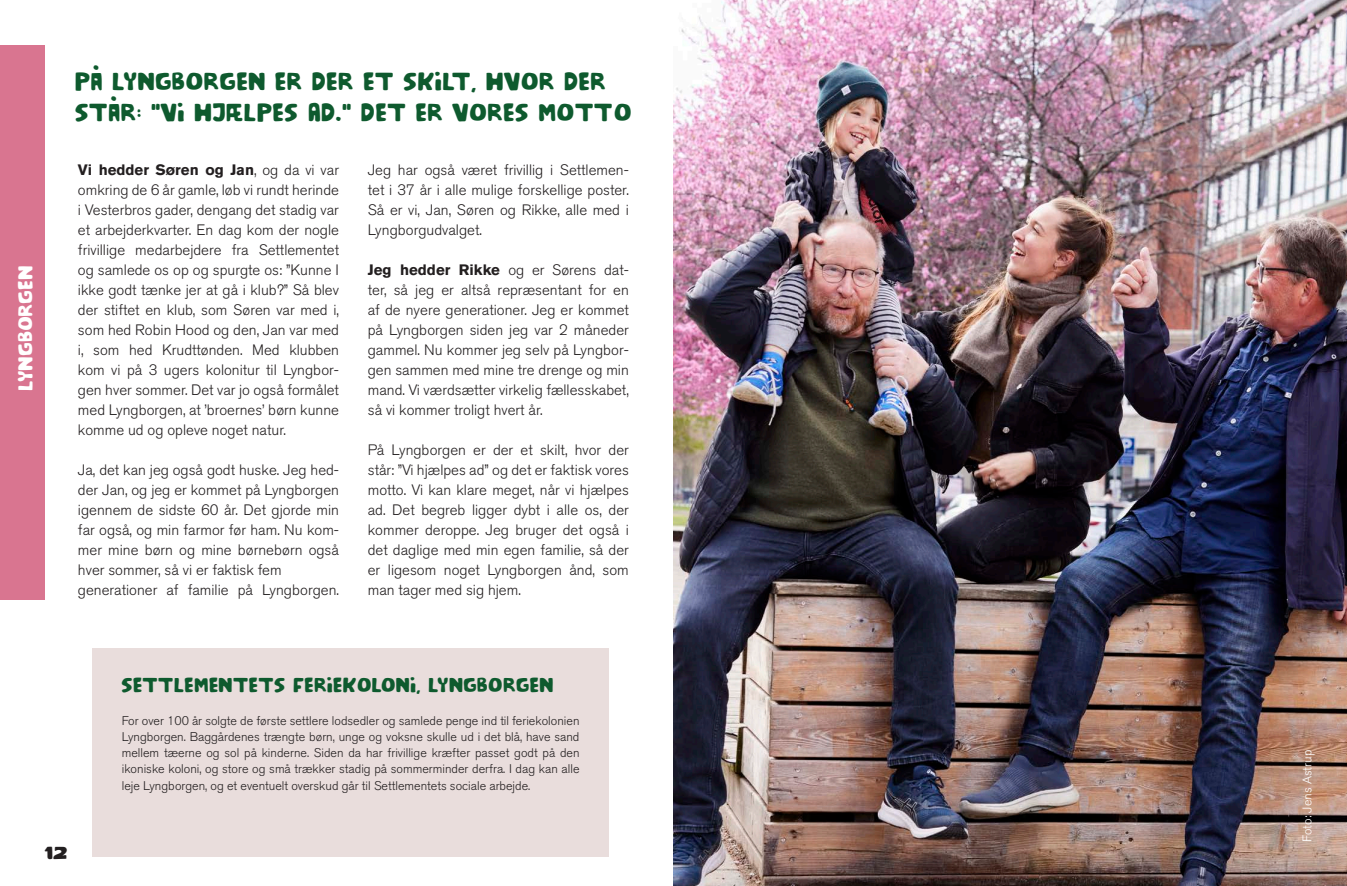
<style>
.page{position:relative;width:1347px;height:886px;background:#fff}
.page>*{position:absolute;margin:0;border:0;box-sizing:border-box;transform-origin:0 0}
.t1{font:30.62px/31.2px "Saxogade 2023";color:#0e5a2e}
.t2{font:25px "Saxogade 2023";color:#0e5a2e}
.t3{font:25px "Saxogade 2023";letter-spacing:-.005em;color:#fff}
.t4{font:21.25px "Saxogade 2023";color:#231f20}
.t5{font:300 15px/20px "Akzidenz Grotesk BE";color:#231f20;text-align:justify}
.t6{font:300 12.5px/16.2px "Akzidenz Grotesk BE";color:#231f20;text-align:justify}
.t7{font:300 12.5px "Akzidenz Grotesk BE";color:#fff}
.s1{font-weight:700}
</style>
<div class="page">
<div style="left:0;top:46px;width:44px;height:554px;background:#d97590"></div>
<img style="left:673px;top:0;width:673px;height:886px">
<div style="left:92px;top:648px;width:516px;height:209px;background:#e9dddc"></div>
<p class="t3" style="left:12px;top:390px;width:127px;rotate:-90deg">LYNGBORGEN</p>
<p class="t1" style="left:76px;top:64px;width:559px">PÅ LYNGBORGEN ER DER ET SKILT, HVOR DER<br>STÅR: “VI HJÆLPES AD.” DET ER VORES MOTTO</p>
<p class="t5" style="left:78px;top:160px;width:262px"><span class="s1">Vi hedder Søren og Jan</span>, og da vi var omkring de 6 år gamle, løb vi rundt herinde i Vesterbros gader, dengang det stadig var et arbejderkvarter. En dag kom der nogle frivillige medarbejdere fra Settlementet og samlede os op og spurgte os: ”Kunne I ikke godt tænke jer at gå i klub?” Så blev der stiftet en klub, som Søren var med i, som hed Robin Hood og den, Jan var med i, som hed Krudttønden. Med klubben kom vi på 3 ugers kolonitur til Lyngbor&shy;gen hver sommer. Det var jo også formålet med Lyngborgen, at ’broernes’ børn kunne komme ud og opleve noget natur.</p>
<p class="t5" style="left:78px;top:460px;width:262px">Ja, det kan jeg også godt huske. Jeg hed&shy;der Jan, og jeg er kommet på Lyngborgen igennem de sidste 60 år. Det gjorde min far også, og min farmor før ham. Nu kom&shy;mer mine børn og mine børnebørn også hver sommer, så vi er faktisk fem</p>
<p class="t5" style="left:78px;top:580px;width:262px">generationer af familie på Lyngborgen.</p>
<p class="t5" style="left:368px;top:160px;width:262px">Jeg har også været frivillig i Settlemen&shy;tet i 37 år i alle mulige forskellige poster.<br>Så er vi, Jan, Søren og Rikke, alle med i Lyngborgudvalget.</p>
<p class="t5" style="left:368px;top:260px;width:262px"><span class="s1">Jeg hedder Rikke</span> og er Sørens dat&shy;ter, så jeg er altså repræsentant for en af de nyere generationer. Jeg er kommet på Lyngborgen siden jeg var 2 måneder gammel. Nu kommer jeg selv på Lyngbor&shy;gen sammen med mine tre drenge og min mand. Vi værdsætter virkelig fællesskabet, så vi kommer troligt hvert år.</p>
<p class="t5" style="left:368px;top:440px;width:263px">På Lyngborgen er der et skilt, hvor der står: ”Vi hjælpes ad” og det er faktisk vores motto. Vi kan klare meget, når vi hjælpes ad. Det begreb ligger dybt i alle os, der kommer deroppe. Jeg bruger det også i det daglige med min egen familie, så der er ligesom noget Lyngborgen ånd, som man tager med sig hjem.</p>
<h3 class="t4" style="left:45px;top:841px;width:25px">12</h3>
<p class="t2" style="left:122px;top:671px;width:434px">SETTLEMENTETS FERIEKOLONI, LYNGBORGEN</p>
<p class="t6" style="left:122px;top:712px;width:459px">For over 100 år solgte de første settlere lodsedler og samlede penge ind til feriekolonien Lyngborgen. Baggårdenes trængte børn, unge og voksne skulle ud i det blå, have sand mellem tæerne og sol på kinderne. Siden da har frivillige kræfter passet godt på den ikoniske koloni, og store og små trækker stadig på sommerminder derfra. I dag kan alle leje Lyngborgen, og et eventuelt overskud går til Settlementets sociale arbejde.</p>
<p class="t7" style="left:1300px;top:841px;width:93px;rotate:-90deg">Foto: Jens Astrup</p>
</div>
